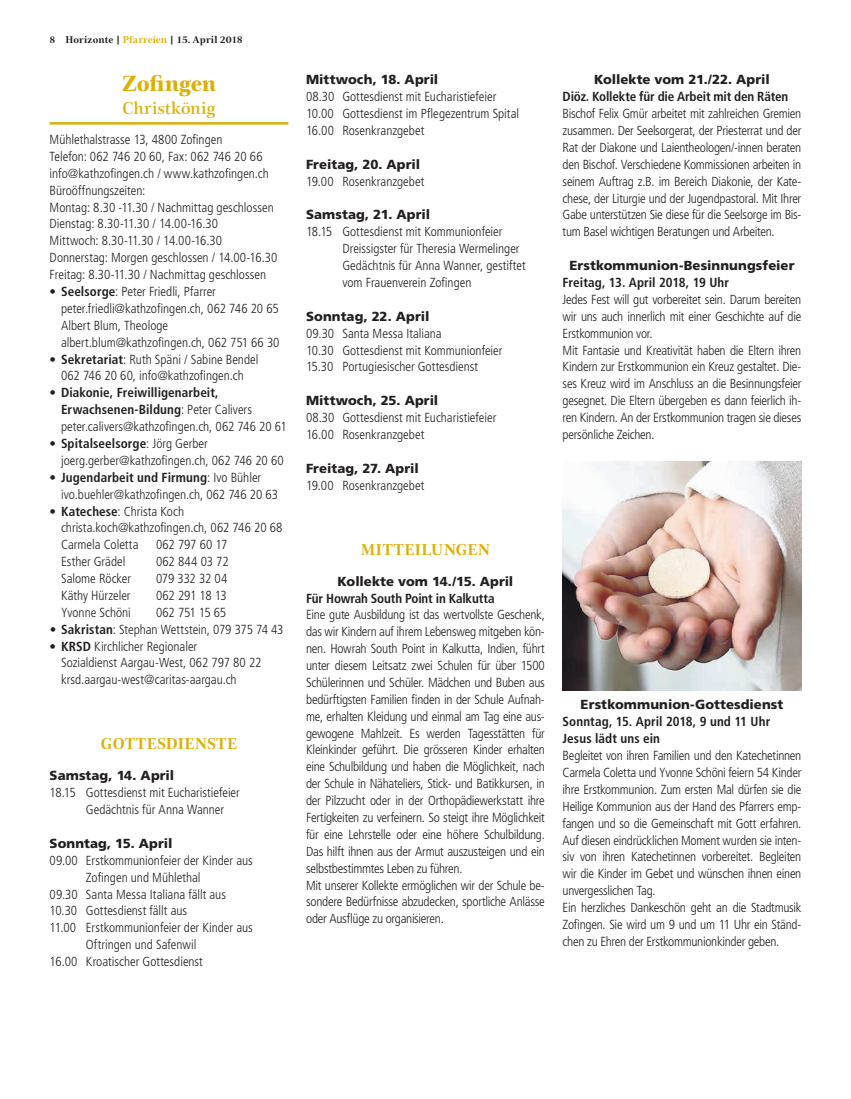
<style>
.page{position:relative;width:851px;height:1099px;background:#fff}
.page>*{position:absolute;margin:0;border:0;box-sizing:border-box;transform-origin:0 0}
.t1{font:800 22.5px "Civita";letter-spacing:-.01em;color:#ddb008}
.t2{font:500 17.5px "Civita";color:#ddb008}
.t3{font:700 16.12px "Civita";letter-spacing:.02em;color:#ddb008}
.t4{font:300 condensed 13.12px/16.9px "Frutiger LT Std";letter-spacing:-.015em;color:#231f20}
.t5{font:900 13.12px "Frutiger LT Std";letter-spacing:.005em;color:#231f20}
.t6{font:700 condensed 13.12px/16.9px "Frutiger LT Std";letter-spacing:-.01em;color:#231f20}
.t7{font:700 10px "Civita";letter-spacing:.005em;color:#231f20}
.s1{color:#ddb008}
.s2{font-weight:700}
</style>
<div class="page">
<hr style="left:50px;top:122px;width:238px;height:3px;background:#ddb008">
<img style="left:562px;top:462px;width:239px;height:228px">
<p class="t7" style="left:50px;top:33px;width:195px">8 Horizonte | <span class="s1">Pfarreien</span> | 15. April 2018</p>
<h1 class="t1" style="left:122px;top:68px;width:96px">Zofingen</h1>
<h2 class="t2" style="left:122px;top:96px;width:95px">Christkönig</h2>
<p class="t4" style="left:50px;top:131px;width:229px">Mühlethalstrasse 13, 4800 Zofingen<br>Telefon: 062 746 20 60, Fax: 062 746 20 66 info@kathzofingen.ch / www.kathzofingen.ch Büroöffnungszeiten:<br>Montag: 8.30 -11.30 / Nachmittag geschlossen Dienstag: 8.30-11.30 / 14.00-16.30<br>Mittwoch: 8.30-11.30 / 14.00-16.30<br>Donnerstag: Morgen geschlossen / 14.00-16.30<br>Freitag: 8.30-11.30 / Nachmittag geschlossen</p>
<p class="t4" style="left:61px;top:283px;width:220px;text-indent:-11px">• <span class="s2">Seelsorge</span>: Peter Friedli, Pfarrer peter.friedli@kathzofingen.ch, 062 746 20 65<br>Albert Blum, Theologe albert.blum@kathzofingen.ch, 062 751 66 30</p>
<p class="t4" style="left:50px;top:351px;width:210px;text-align:center">• <span class="s2">Sekretariat</span>: Ruth Späni / Sabine Bendel<br>062 746 20 60, info@kathzofingen.ch</p>
<p class="t4" style="left:61px;top:384px;width:227px;text-indent:-11px">• <span class="s2">Diakonie, Freiwilligenarbeit,<br>Erwachsenen-Bildung</span>: Peter Calivers peter.calivers@kathzofingen.ch, 062 746 20 61</p>
<p class="t4" style="left:61px;top:435px;width:224px;text-indent:-11px">• <span class="s2">Spitalseelsorge</span>: Jörg Gerber joerg.gerber@kathzofingen.ch, 062 746 20 60</p>
<p class="t4" style="left:61px;top:469px;width:218px;text-indent:-11px">• <span class="s2">Jugendarbeit und Firmung</span>: Ivo Bühler ivo.buehler@kathzofingen.ch, 062 746 20 63</p>
<p class="t4" style="left:61px;top:502px;width:223px;text-indent:-11px">• <span class="s2">Katechese</span>: Christa Koch christa.koch@kathzofingen.ch, 062 746 20 68<br>Carmela Coletta</p>
<p class="t4" style="left:156px;top:536px;width:73px">062 797 60 17</p>
<p class="t4" style="left:61px;top:553px;width:66px">Esther Grädel</p>
<p class="t4" style="left:156px;top:553px;width:74px">062 844 03 72</p>
<p class="t4" style="left:61px;top:570px;width:72px">Salome Röcker</p>
<p class="t4" style="left:156px;top:570px;width:73px">079 332 32 04</p>
<p class="t4" style="left:61px;top:587px;width:71px">Käthy Hürzeler</p>
<p class="t4" style="left:156px;top:587px;width:72px">062 291 18 13</p>
<p class="t4" style="left:61px;top:604px;width:71px">Yvonne Schöni</p>
<p class="t4" style="left:156px;top:604px;width:72px">062 751 15 65</p>
<p class="t4" style="left:50px;top:621px;width:235px">• <span class="s2">Sakristan</span>: Stephan Wettstein, 079 375 74 43</p>
<p class="t4" style="left:61px;top:637px;width:202px;text-indent:-11px">• <span class="s2">KRSD</span> Kirchlicher Regionaler<br>Sozialdienst Aargau-West, 062 797 80 22 krsd.aargau-west@caritas-aargau.ch</p>
<p class="t3" style="left:101px;top:733px;width:138px">GOTTESDIENSTE</p>
<p class="t5" style="left:50px;top:767px;width:126px">Samstag, 14. April</p>
<p class="t4" style="left:86px;top:784px;width:155px;text-indent:-36px">18.15 Gottesdienst mit Eucharistiefeier<br>Gedächtnis für Anna Wanner</p>
<p class="t5" style="left:50px;top:835px;width:124px">Sonntag, 15. April</p>
<p class="t4" style="left:50px;top:852px;width:205px">09.00 Erstkommunionfeier der Kinder aus</p>
<p class="t4" style="left:86px;top:868px;width:116px">Zofingen und Mühlethal</p>
<p class="t4" style="left:50px;top:885px;width:178px">09.30 Santa Messa Italiana fällt aus</p>
<p class="t4" style="left:50px;top:902px;width:139px">10.30 Gottesdienst fällt aus</p>
<p class="t4" style="left:50px;top:919px;width:205px">11.00 Erstkommunionfeier der Kinder aus</p>
<p class="t4" style="left:86px;top:936px;width:112px">Oftringen und Safenwil</p>
<p class="t4" style="left:50px;top:953px;width:155px">16.00 Kroatischer Gottesdienst</p>
<p class="t5" style="left:306px;top:72px;width:134px">Mittwoch, 18. April</p>
<p class="t4" style="left:306px;top:88px;width:214px">08.30 Gottesdienst mit Eucharistiefeier<br>10.00 Gottesdienst im Pflegezentrum Spital<br>16.00 Rosenkranzgebet</p>
<p class="t5" style="left:306px;top:156px;width:115px">Freitag, 20. April</p>
<p class="t4" style="left:306px;top:173px;width:120px">19.00 Rosenkranzgebet</p>
<p class="t5" style="left:306px;top:207px;width:125px">Samstag, 21. April</p>
<p class="t4" style="left:342px;top:223px;width:185px;text-indent:-36px">18.15 Gottesdienst mit Kommunionfeier Dreissigster für Theresia Wermelinger Gedächtnis für Anna Wanner, gestiftet vom Frauenverein Zofingen</p>
<p class="t5" style="left:306px;top:308px;width:125px">Sonntag, 22. April</p>
<p class="t4" style="left:306px;top:325px;width:198px">09.30 Santa Messa Italiana<br>10.30 Gottesdienst mit Kommunionfeier<br>15.30 Portugiesischer Gottesdienst</p>
<p class="t5" style="left:306px;top:392px;width:134px">Mittwoch, 25. April</p>
<p class="t4" style="left:306px;top:409px;width:192px">08.30 Gottesdienst mit Eucharistiefeier<br>16.00 Rosenkranzgebet</p>
<p class="t5" style="left:306px;top:460px;width:114px">Freitag, 27. April</p>
<p class="t4" style="left:306px;top:477px;width:120px">19.00 Rosenkranzgebet</p>
<p class="t5" style="left:594px;top:72px;width:177px">Kollekte vom 21./22. April</p>
<p class="t6" style="left:562px;top:88px;width:227px">Diöz. Kollekte für die Arbeit mit den Räten</p>
<p class="t4" style="left:562px;top:105px;width:240px;text-align:justify">Bischof Felix Gmür arbeitet mit zahlreichen Gremien zusammen. Der Seelsorgerat, der Priesterrat und der Rat der Diakone und Laientheologen/-innen beraten den Bischof. Verschiedene Kommissionen arbeiten in seinem Auftrag z.B. im Bereich Diakonie, der Kate&shy;chese, der Liturgie und der Jugendpastoral. Mit Ihrer Gabe unterstützen Sie diese für die Seelsorge im Bis&shy;tum Basel wichtigen Beratungen und Arbeiten.</p>
<p class="t5" style="left:569px;top:257px;width:227px">Erstkommunion-Besinnungsfeier</p>
<p class="t6" style="left:562px;top:274px;width:168px">Freitag, 13. April 2018, 19 Uhr</p>
<p class="t4" style="left:562px;top:291px;width:240px">Jedes Fest will gut vorbereitet sein. Darum bereiten wir uns auch innerlich mit einer Geschichte auf die Erstkommunion vor.<br>Mit Fantasie und Kreativität haben die Eltern ihren Kindern zur Erstkommunion ein Kreuz gestaltet. Die&shy;ses Kreuz wird im Anschluss an die Besinnungsfeier gesegnet. Die Eltern übergeben es dann feierlich ih&shy;ren Kindern. An der Erstkommunion tragen sie dieses persönliche Zeichen.</p>
<p class="t3" style="left:360px;top:538px;width:131px">MITTEILUNGEN</p>
<p class="t5" style="left:337px;top:573px;width:177px">Kollekte vom 14./15. April</p>
<p class="t6" style="left:306px;top:589px;width:190px">Für Howrah South Point in Kalkutta</p>
<p class="t4" style="left:306px;top:606px;width:240px">Eine gute Ausbildung ist das wertvollste Geschenk, das wir Kindern auf ihrem Lebensweg mitgeben kön&shy;nen. Howrah South Point in Kalkutta, Indien, führt unter diesem Leitsatz zwei Schulen für über 1500<br>Schülerinnen und Schüler. Mädchen und Buben aus bedürftigsten Familien finden in der Schule Aufnah&shy;me, erhalten Kleidung und einmal am Tag eine aus&shy;gewogene Mahlzeit. Es werden Tagesstätten für Kleinkinder geführt. Die grösseren Kinder erhalten eine Schulbildung und haben die Möglichkeit, nach der Schule in Nähateliers, Stick- und Batikkursen, in der Pilzzucht oder in der Orthopädiewerkstatt ihre Fertigkeiten zu verfeinern. So steigt ihre Möglichkeit für eine Lehrstelle oder eine höhere Schulbildung.<br>Das hilft ihnen aus der Armut auszusteigen und ein selbstbestimmtes Leben zu führen.<br>Mit unserer Kollekte ermöglichen wir der Schule be&shy;sondere Bedürfnisse abzudecken, sportliche Anlässe oder Ausflüge zu organisieren.</p>
<p class="t5" style="left:580px;top:697px;width:204px">Erstkommunion-Gottesdienst</p>
<p class="t6" style="left:562px;top:713px;width:209px">Sonntag, 15. April 2018, 9 und 11 Uhr<br>Jesus lädt uns ein</p>
<p class="t4" style="left:562px;top:747px;width:240px">Begleitet von ihren Familien und den Katechetinnen Carmela Coletta und Yvonne Schöni feiern 54 Kinder ihre Erstkommunion. Zum ersten Mal dürfen sie die Heilige Kommunion aus der Hand des Pfarrers emp&shy;fangen und so die Gemeinschaft mit Gott erfahren.<br>Auf diesen eindrücklichen Moment wurden sie inten&shy;siv von ihren Katechetinnen vorbereitet. Begleiten wir die Kinder im Gebet und wünschen ihnen einen unvergesslichen Tag.<br>Ein herzliches Dankeschön geht an die Stadtmusik Zofingen. Sie wird um 9 und um 11 Uhr ein Ständ&shy;chen zu Ehren der Erstkommunionkinder geben.</p>
</div>
